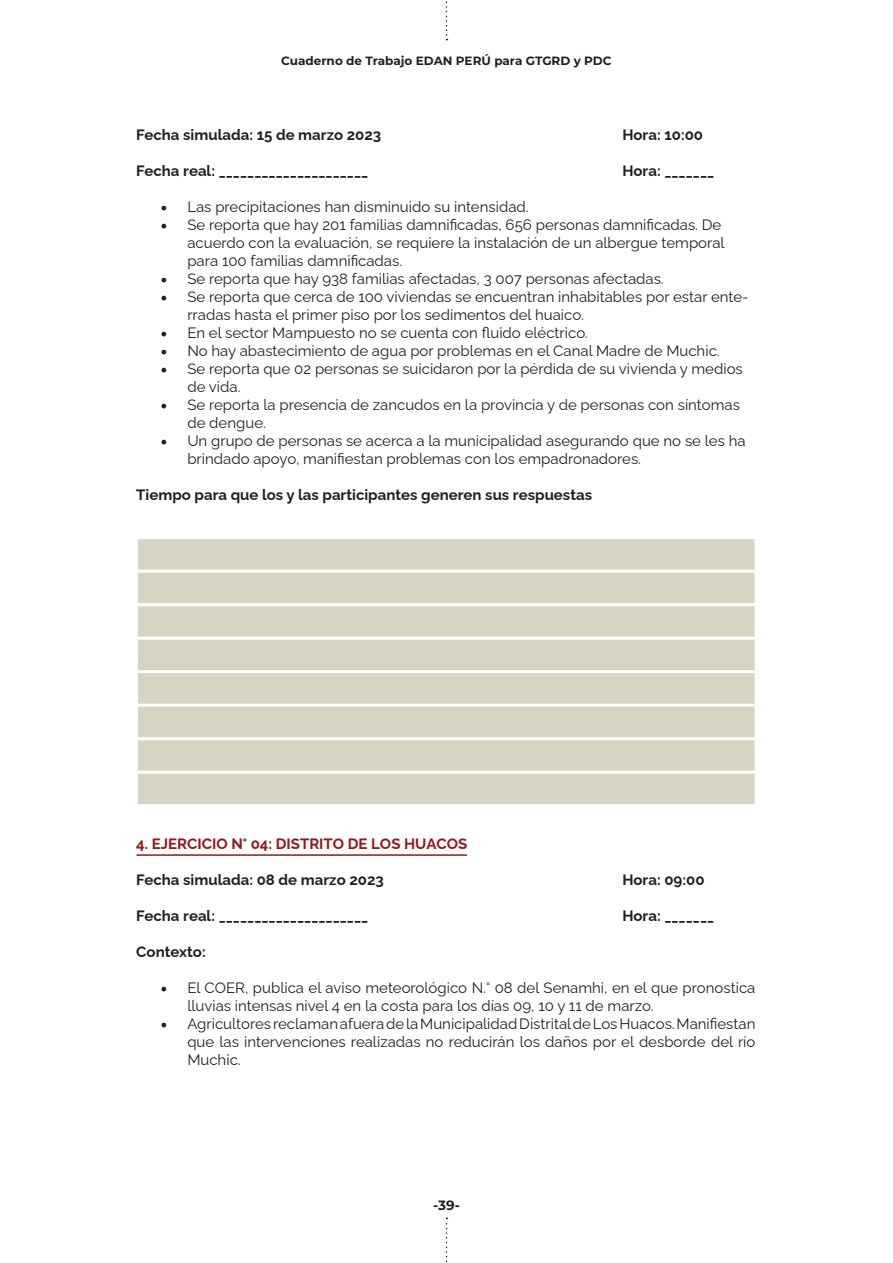
<style>
.page{position:relative;width:893px;height:1263px;background:#fff}
.page>*{position:absolute;margin:0;border:0;box-sizing:border-box;transform-origin:0 0}
.t1{font:15px/18px "Raleway";color:#231f20}
.t2{font:100 15px "Raleway";color:#231f20}
.t3{font:100 15px "Raleway";color:#92191c}
.t4{font:700 13.5px "Montserrat";color:#231f20}
.t5{font:700 12px "Montserrat";color:#231f20}
.s1{font-family:"Minion Pro";font-size:18px}
</style>
<div class="page">
<div style="left:138px;top:539px;width:616px;height:265px;background:#d6d5c3"></div>
<svg style="left:754px;top:539px;width:2px;height:31px"></svg>
<hr style="left:135px;top:570px;width:623px;height:3px;background:#fff">
<svg style="left:754px;top:573px;width:1px;height:30px"></svg>
<hr style="left:135px;top:603px;width:623px;height:3px;background:#fff">
<svg style="left:754px;top:606px;width:2px;height:31px"></svg>
<hr style="left:135px;top:637px;width:623px;height:3px;background:#fff">
<svg style="left:754px;top:640px;width:1px;height:30px"></svg>
<hr style="left:135px;top:670px;width:623px;height:3px;background:#fff">
<svg style="left:754px;top:673px;width:2px;height:31px"></svg>
<hr style="left:135px;top:704px;width:623px;height:3px;background:#fff">
<svg style="left:754px;top:707px;width:1px;height:30px"></svg>
<hr style="left:135px;top:737px;width:623px;height:3px;background:#fff">
<svg style="left:754px;top:740px;width:2px;height:31px"></svg>
<hr style="left:135px;top:771px;width:623px;height:3px;background:#fff">
<svg style="left:754px;top:774px;width:1px;height:30px"></svg>
<hr style="left:136px;top:854px;width:331px;height:2px;background:#92191c">
<svg style="left:446px;top:1217px;width:1px;height:45px"></svg>
<svg style="left:446px;top:1px;width:1px;height:39px"></svg>
<p class="t5" style="left:281px;top:52px;width:332px">Cuaderno de Trabajo EDAN PERÚ para GTGRD y PDC</p>
<p class="t2" style="left:136px;top:123px;width:246px">Fecha simulada: 15 de marzo 2023</p>
<p class="t2" style="left:622px;top:123px;width:82px">Hora: 10:00</p>
<p class="t2" style="left:136px;top:159px;width:234px">Fecha real: _____________________</p>
<p class="t2" style="left:622px;top:159px;width:93px">Hora: _______</p>
<p class="t1" style="left:160px;top:196px;width:370px"><span class="s1">•</span> Las precipitaciones han disminuido su intensidad.</p>
<p class="t1" style="left:187px;top:214px;width:539px;text-indent:-27px"><span class="s1">•</span> Se reporta que hay 201 familias damnificadas, 656 personas damnificadas. De acuerdo con la evaluación, se requiere la instalación de un albergue temporal para 100 familias damnificadas.</p>
<p class="t1" style="left:160px;top:268px;width:505px"><span class="s1">•</span> Se reporta que hay 938 familias afectadas, 3 007 personas afectadas.</p>
<p class="t1" style="left:187px;top:286px;width:563px;text-indent:-27px"><span class="s1">•</span> Se reporta que cerca de 100 viviendas se encuentran inhabitables por estar ente&shy;rradas hasta el primer piso por los sedimentos del huaico.</p>
<p class="t1" style="left:160px;top:322px;width:429px"><span class="s1">•</span> En el sector Mampuesto no se cuenta con fluido eléctrico.</p>
<p class="t1" style="left:160px;top:340px;width:561px"><span class="s1">•</span> No hay abastecimiento de agua por problemas en el Canal Madre de Muchic.</p>
<p class="t1" style="left:187px;top:358px;width:557px;text-indent:-27px"><span class="s1">•</span> Se reporta que 02 personas se suicidaron por la pérdida de su vivienda y medios de vida.</p>
<p class="t1" style="left:187px;top:394px;width:554px;text-indent:-27px"><span class="s1">•</span> Se reporta la presencia de zancudos en la provincia y de personas con síntomas de dengue.</p>
<p class="t1" style="left:187px;top:430px;width:560px;text-indent:-27px"><span class="s1">•</span> Un grupo de personas se acerca a la municipalidad asegurando que no se les ha brindado apoyo, manifiestan problemas con los empadronadores.</p>
<p class="t2" style="left:136px;top:483px;width:457px">Tiempo para que los y las participantes generen sus respuestas</p>
<p class="t3" style="left:136px;top:832px;width:333px">4. EJERCICIO N° 04: DISTRITO DE LOS HUACOS</p>
<p class="t2" style="left:136px;top:868px;width:249px">Fecha simulada: 08 de marzo 2023</p>
<p class="t2" style="left:622px;top:868px;width:84px">Hora: 09:00</p>
<p class="t2" style="left:136px;top:904px;width:234px">Fecha real: _____________________</p>
<p class="t2" style="left:622px;top:904px;width:93px">Hora: _______</p>
<p class="t2" style="left:136px;top:940px;width:71px">Contexto:</p>
<p class="t1" style="left:187px;top:977px;width:570px;text-indent:-27px"><span class="s1">•</span> El COER, publica el aviso meteorológico N.° 08 del Senamhi, en el que pronostica lluvias intensas nivel 4 en la costa para los días 09, 10 y 11 de marzo.</p>
<p class="t1" style="left:187px;top:1013px;width:570px;text-align:justify;text-indent:-27px"><span class="s1">•</span> Agricultores reclaman afuera de la Municipalidad Distrital de Los Huacos. Manifiestan que las intervenciones realizadas no reducirán los daños por el desborde del río Muchic.</p>
<p class="t4" style="left:433px;top:1195px;width:28px">-39-</p>
</div>
